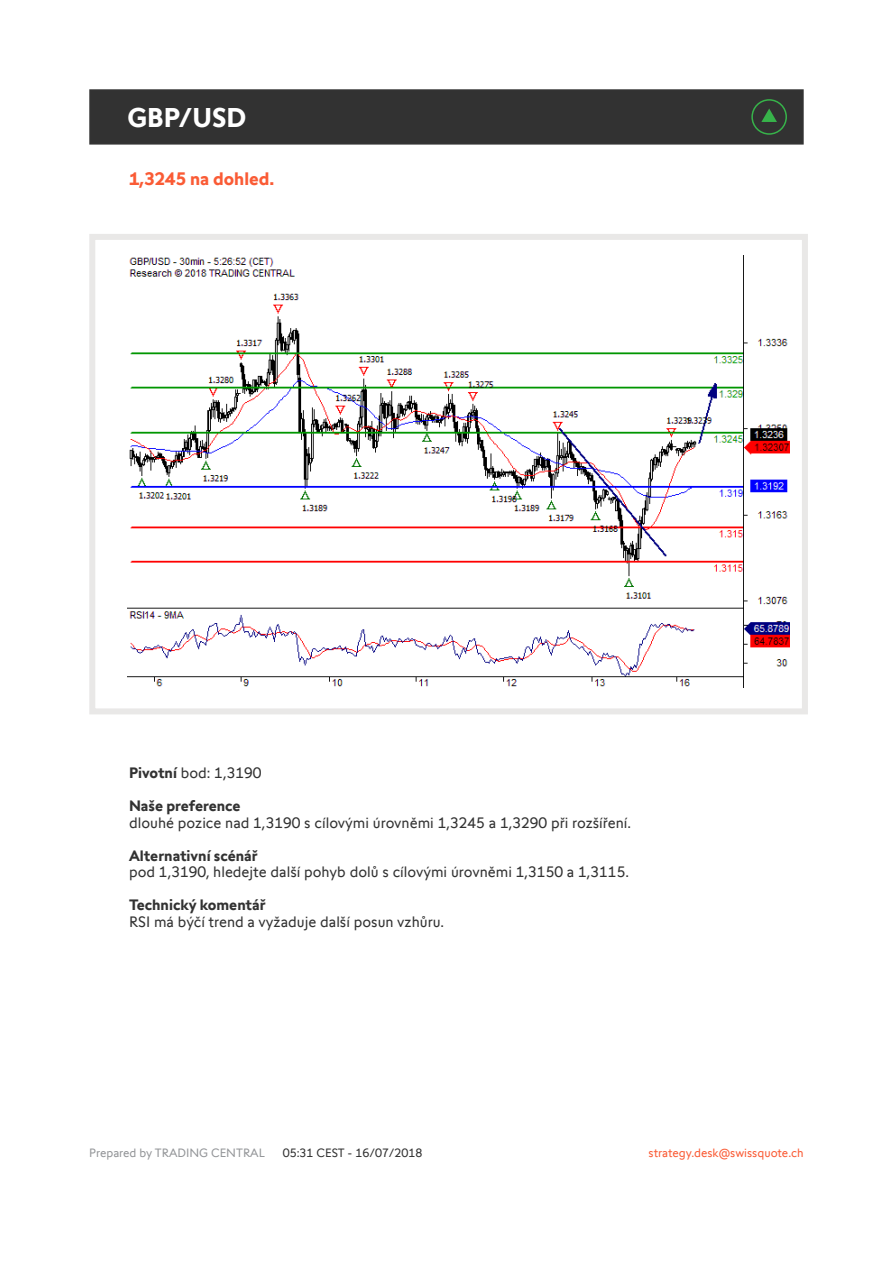
<style>
.page{position:relative;width:893px;height:1263px;background:#fff}
.page>*{position:absolute;margin:0;border:0;box-sizing:border-box;transform-origin:0 0}
.t1{font:700 27px "Swissquote CT";color:#fff}
.t2{font:700 18px "Swissquote CT";color:#fa5b35}
.t3{font:15px "Swissquote CT";color:#323232}
.t4{font:700 15px "Swissquote CT";color:#323232}
.t5{font:12px "Swissquote CT";color:#fa5b35}
.t6{font:12px "Swissquote CT";color:#939598}
.t7{font:12px "Swissquote CT";color:#323232}
.s1{font-weight:700}
</style>
<div class="page">
<div style="left:89px;top:234px;width:719px;height:480px;border:6px solid #e9e8e7"></div>
<div style="left:89px;top:89px;width:715px;height:56px;background:#323232;border:2px solid #323232"></div>
<img style="left:128px;top:255px;width:661px;height:432px">
<svg style="left:751px;top:99px;width:36px;height:36px"></svg>
<h1 class="t1" style="left:128px;top:101px;width:120px">GBP/USD</h1>
<p class="t2" style="left:129px;top:168px;width:147px">1,3245 na dohled.</p>
<p class="t3" style="left:129px;top:764px;width:134px"><span class="s1">Pivotní</span> bod: 1,3190</p>
<p class="t4" style="left:129px;top:797px;width:113px">Naše preference</p>
<p class="t3" style="left:129px;top:814px;width:503px">dlouhé pozice nad 1,3190 s cílovými úrovněmi 1,3245 a 1,3290 při rozšíření.</p>
<p class="t4" style="left:129px;top:846px;width:130px">Alternativní scénář</p>
<p class="t3" style="left:129px;top:863px;width:501px">pod 1,3190, hledejte další pohyb dolů s cílovými úrovněmi 1,3150 a 1,3115.</p>
<p class="t4" style="left:129px;top:896px;width:138px">Technický komentář</p>
<p class="t3" style="left:129px;top:913px;width:317px">RSI má býčí trend a vyžaduje další posun vzhůru.</p>
<p class="t6" style="left:89px;top:1145px;width:177px">Prepared by TRADING CENTRAL</p>
<p class="t7" style="left:283px;top:1145px;width:141px">05:31 CEST - 16/07/2018</p>
<p class="t5" style="left:649px;top:1145px;width:157px">strategy.desk@swissquote.ch</p>
</div>
